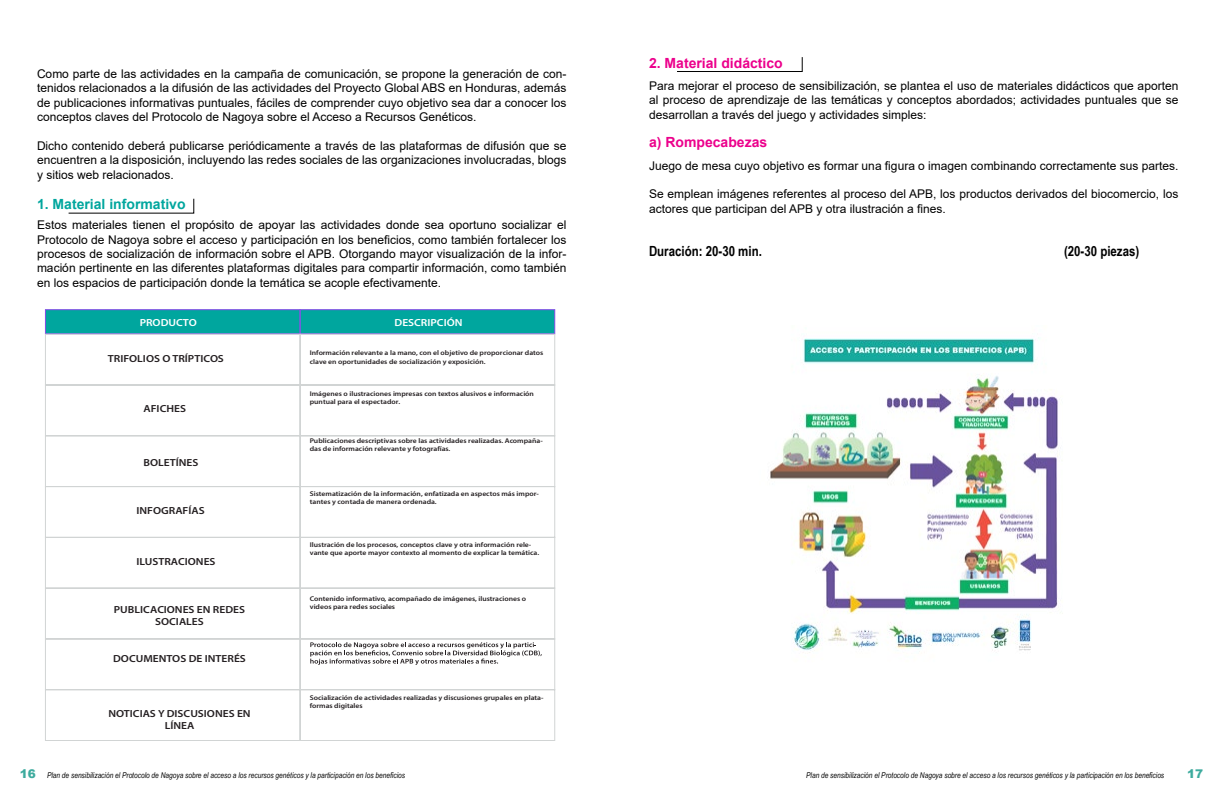
<style>
.page{position:relative;width:1224px;height:792px;background:#fff}
.page>*{position:absolute;margin:0;border:0;box-sizing:border-box;transform-origin:0 0}
.t1{font:700 14px "Arial";color:#ec008c}
.t2{font:700 14px "Arial Narrow";color:#000}
.t3{font:700 14px "Arial";color:#00a69e}
.t4{font:12px/14.4px "Arial";color:#000;text-align:justify}
.t5{font:900 12px "Arial";color:#3dab9e}
.t6{font:600 10.3px/12.4px "Myriad Pro";color:#241f21;text-align:center;scale:1.11 1}
.t7{font:600 10.3px "Myriad Pro";color:#fff;scale:1.11 1}
.t8{font:italic 8px "Arial Narrow";color:#000}
.t9{font:600 6.9px/8.2px "Myriad Pro";color:#241f21;scale:1.11 1}
.s1{font-family:"Arial";font-weight:900;font-style:normal;font-size:12px;color:#3dab9e}
</style>
<div class="page">
<div style="left:45px;top:309px;width:255px;height:25px;background:#00a69e;border:1px solid #814ce5"></div>
<div style="left:300px;top:309px;width:255px;height:25px;background:#00a69e;border:1px solid #814ce5"></div>
<svg style="left:44px;top:333px;width:512px;height:408px"></svg>
<svg style="left:310px;top:642px;width:232px;height:23px"></svg>
<img style="left:770px;top:337px;width:291px;height:316px">
<svg style="left:677px;top:57px;width:125px;height:15px"></svg>
<svg style="left:68px;top:198px;width:126px;height:15px"></svg>
<p class="t4" style="left:37px;top:66px;width:531px">Como parte de las actividades en la campaña de comunicación, se propone la generación de con&shy;tenidos relacionados a la difusión de las actividades del Proyecto Global ABS en Honduras, además de publicaciones informativas puntuales, fáciles de comprender cuyo objetivo sea dar a conocer los conceptos claves del Protocolo de Nagoya sobre el Acceso a Recursos Genéticos.</p>
<p class="t4" style="left:37px;top:138px;width:531px">Dicho contenido deberá publicarse periódicamente a través de las plataformas de difusión que se encuentren a la disposición, incluyendo las redes sociales de las organizaciones involucradas, blogs y sitios web relacionados.</p>
<p class="t4" style="left:37px;top:218px;width:531px">Estos materiales tienen el propósito de apoyar las actividades donde sea oportuno socializar el Protocolo de Nagoya sobre el acceso y participación en los beneficios, como también fortalecer los procesos de socialización de información sobre el APB. Otorgando mayor visualización de la infor&shy;mación pertinente en las diferentes plataformas digitales para compartir información, como también en los espacios de participación donde la temática se acople efectivamente.</p>
<p class="t3" style="left:37px;top:194px;width:150px">1. Material informativo</p>
<p class="t7" style="left:395px;top:316px;width:63px">DESCRIPCIÓN</p>
<p class="t7" style="left:140px;top:316px;width:53px">PRODUCTO</p>
<p class="t6" style="left:108px;top:352px;width:106px">TRIFOLIOS O TRÍPTICOS</p>
<p class="t9" style="left:310px;top:349px;width:212px">Información relevante a la mano, con el objetivo de proporcionar datos clave en oportunidades de socialización y exposición.</p>
<p class="t9" style="left:310px;top:389px;width:203px">Imágenes o ilustraciones impresas con textos alusivos e información puntual para el espectador.</p>
<p class="t9" style="left:310px;top:436px;width:211px">Publicaciones descriptivas sobre las actividades realizadas. Acompaña&shy;das de información relevante y fotografías.</p>
<p class="t9" style="left:310px;top:489px;width:208px">Sistematización de la información, enfatizada en aspectos más impor&shy;tantes y contada de manera ordenada.</p>
<p class="t9" style="left:310px;top:540px;width:208px">Ilustración de los procesos, conceptos clave y otra información rele&shy;vante que aporte mayor contexto al momento de explicar la temática.</p>
<p class="t9" style="left:310px;top:594px;width:197px">Contenido informativo, acompañado de imágenes, ilustraciones o videos para redes sociales</p>
<p class="t6" style="left:144px;top:402px;width:40px">AFICHES</p>
<p class="t6" style="left:144px;top:456px;width:51px">BOLETÍNES</p>
<p class="t6" style="left:137px;top:504px;width:63px">INFOGRAFÍAS</p>
<p class="t6" style="left:137px;top:555px;width:73px">ILUSTRACIONES</p>
<p class="t6" style="left:114px;top:603px;width:120px">PUBLICACIONES EN REDES<br>SOCIALES</p>
<p class="t6" style="left:113px;top:652px;width:121px">DOCUMENTOS DE INTERÉS</p>
<p class="t6" style="left:108px;top:707px;width:130px">NOTICIAS Y DISCUSIONES EN<br>LÍNEA</p>
<p class="t9" style="left:310px;top:694px;width:212px">Socialización de actividades realizadas y discusiones grupales en plata&shy;formas digitales</p>
<p class="t1" style="left:649px;top:53px;width:135px">2. Material didáctico</p>
<p class="t4" style="left:649px;top:78px;width:531px">Para mejorar el proceso de sensibilización, se plantea el uso de materiales didácticos que aporten al proceso de aprendizaje de las temáticas y conceptos abordados; actividades puntuales que se desarrollan a través del juego y actividades simples:</p>
<p class="t4" style="left:649px;top:158px;width:531px">Juego de mesa cuyo objetivo es formar una figura o imagen combinando correctamente sus partes.</p>
<p class="t4" style="left:649px;top:187px;width:531px">Se emplean imágenes referentes al proceso del APB, los productos derivados del biocomercio, los actores que participan del APB y otra ilustración a fines.</p>
<p class="t1" style="left:649px;top:132px;width:120px">a) Rompecabezas</p>
<p class="t2" style="left:649px;top:241px;width:114px">Duración: 20-30 min.</p>
<p class="t2" style="left:1064px;top:241px;width:77px">(20-30 piezas)</p>
<p class="t8" style="left:20px;top:769px;width:387px"><span class="s1">16</span> Plan de sensibilización el Protocolo de Nagoya sobre el acceso a los recursos genéticos y la participación en los beneficios</p>
<p class="t8" style="left:806px;top:769px;width:360px">Plan de sensibilización el Protocolo de Nagoya sobre el acceso a los recursos genéticos y la participación en los beneficios</p>
<p class="t5" style="left:1187px;top:765px;width:18px">17</p>
</div>
